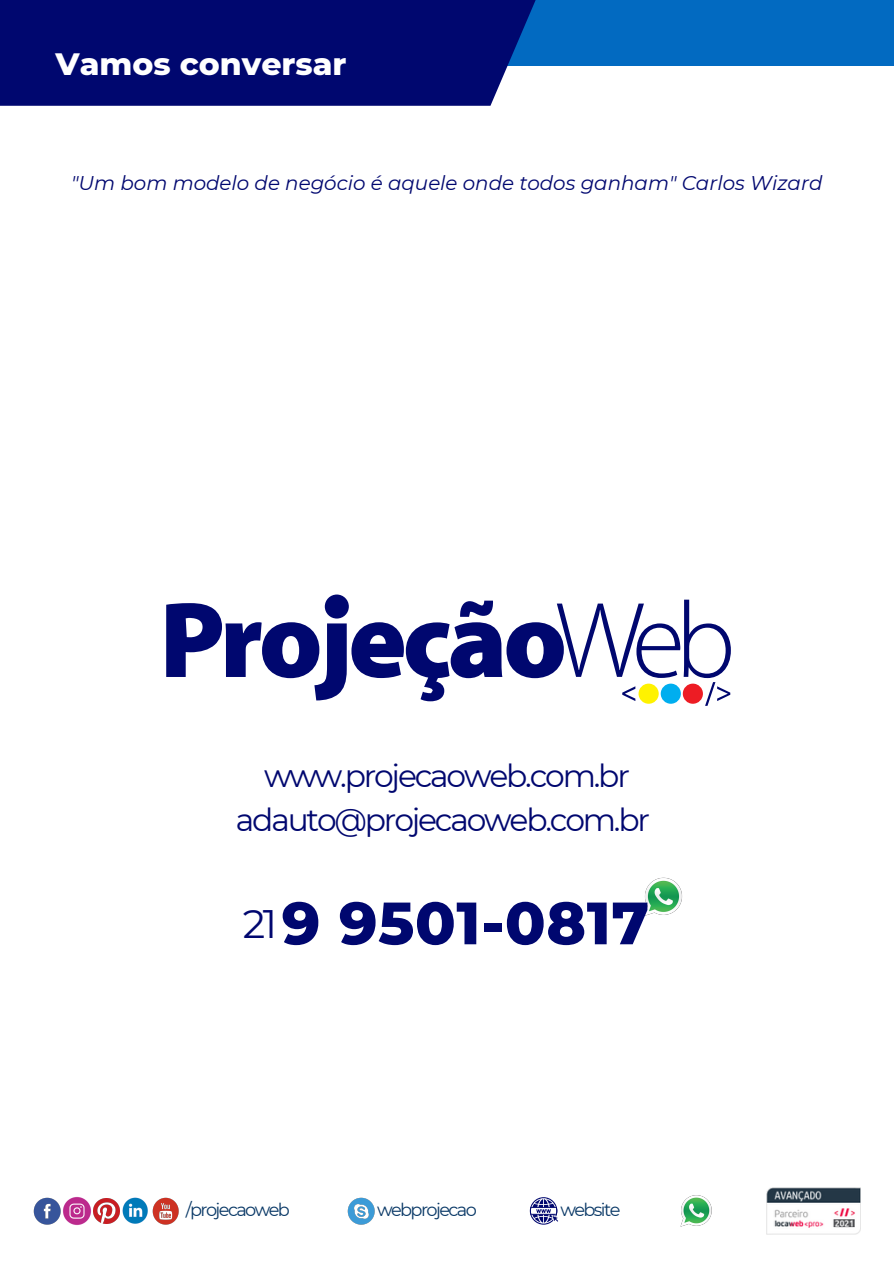
<style>
.page{position:relative;width:894px;height:1264px;background:#fff}
.page>*{position:absolute;margin:0;border:0;box-sizing:border-box;transform-origin:0 0}
.t1{font:800 59.55px "Montserrat";letter-spacing:.01em;color:#00076f}
.t2{font:39.75px "Montserrat";color:#00076f}
.t3{font:800 31.5px "Montserrat";color:#fff}
.t4{font:31.35px "Montserrat";letter-spacing:-.07em;color:#00076f}
.t5{font:italic 19.8px "Montserrat";color:#00076f}
.t6{font:17.7px "Montserrat";letter-spacing:-.09em;color:#093866}
</style>
<div class="page">
<img style="left:644px;top:877px;width:39px;height:39px">
<img style="left:766px;top:1187px;width:94px;height:46px">
<img style="left:347px;top:1197px;width:28px;height:28px">
<img style="left:152px;top:1197px;width:27px;height:28px">
<img style="left:33px;top:1197px;width:28px;height:28px">
<img style="left:94px;top:1198px;width:25px;height:25px">
<img style="left:122px;top:1197px;width:26px;height:27px">
<img style="left:63px;top:1196px;width:28px;height:28px">
<svg style="left:529px;top:1197px;width:29px;height:27px"></svg>
<img style="left:680px;top:1195px;width:32px;height:32px">
<div style="left:97px;top:0;width:796px;height:65px;background:#026ac1"></div>
<div style="left:0;top:0;width:539px;height:106px;background:#00076f"></div>
<svg style="left:166px;top:599px;width:564px;height:107px"></svg>
<div style="left:325px;top:594px;width:24px;height:24px;background:#00076f;border-radius:50%"></div>
<h4 class="t3" style="left:56px;top:44px;width:292px">Vamos conversar</h4>
<p class="t5" style="left:71px;top:171px;width:752px">"Um bom modelo de negócio é aquele onde todos ganham" Carlos Wizard</p>
<p class="t4" style="left:264px;top:756px;width:367px">www.projecaoweb.com.br</p>
<p class="t4" style="left:236px;top:800px;width:415px">adauto@projecaoweb.com.br</p>
<p class="t2" style="left:243px;top:899px;width:36px">21</p>
<p class="t1" style="left:281px;top:886px;width:369px">9 9501-0817</p>
<p class="t6" style="left:186px;top:1198px;width:105px">/projecaoweb</p>
<h3 class="t6" style="left:377px;top:1198px;width:101px">webprojecao</h3>
<p class="t6" style="left:560px;top:1198px;width:62px">website</p>
</div>
